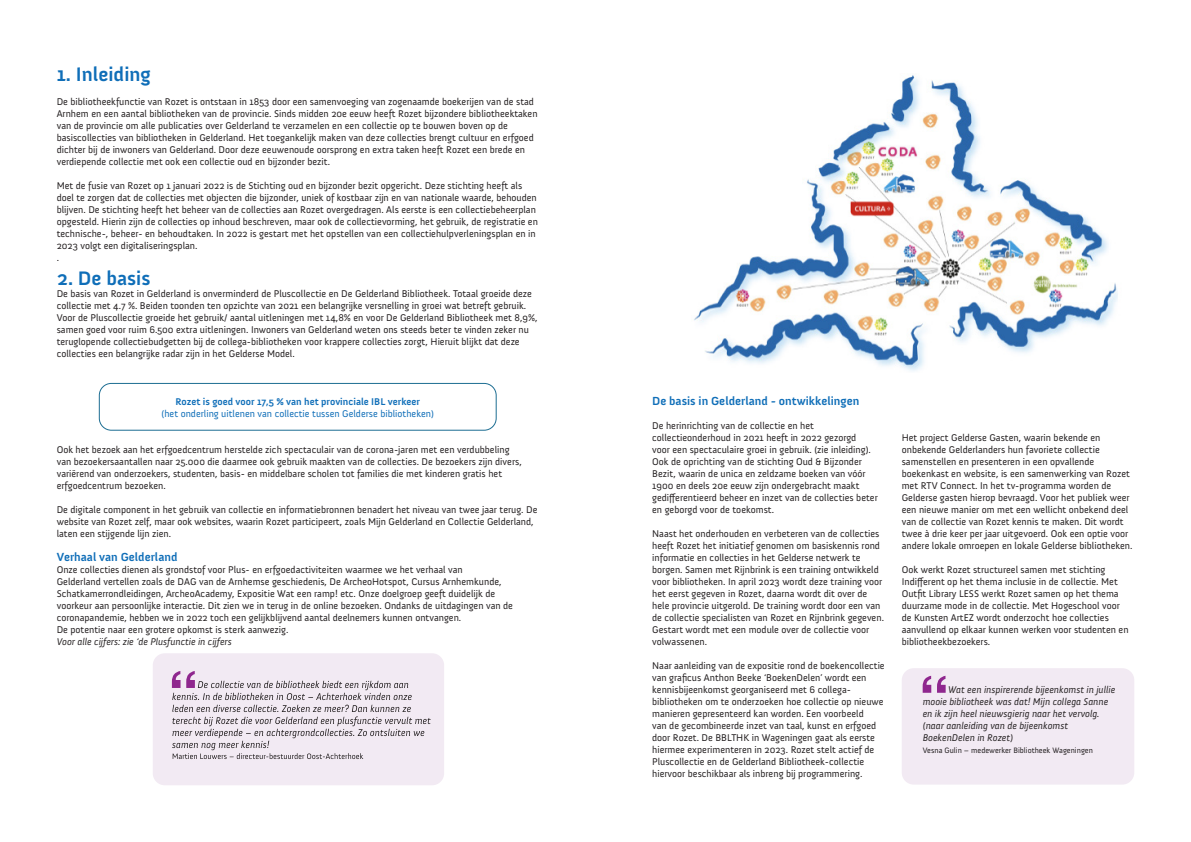
<style>
.page{position:relative;width:1191px;height:842px;background:#fff}
.page>*{position:absolute;margin:0;border:0;box-sizing:border-box;transform-origin:0 0}
.t1{font:700 20px "Anivers";color:#0f6eb8}
.t2{font:700 12px "Anivers";color:#0f6eb8}
.t3{font:10px/12px "Anivers";color:#231f20}
.t4{font:italic 10px/12px "Anivers";color:#231f20}
.t5{font:10px "Anivers";color:#0f6eb8}
.t6{font:700 10px "Anivers";color:#0f6eb8}
.t7{font:8px "Anivers";color:#231f20}
</style>
<div class="page">
<div style="left:99px;top:383px;width:397px;height:47px;border:1px solid #1c6d92;border-radius:12px"></div>
<div style="left:153px;top:653px;width:291px;height:132px;background:#f2eaf3;border-radius:12px"></div>
<svg style="left:172px;top:671px;width:259px;height:88px"></svg>
<img style="left:694px;top:75px;width:424px;height:296px">
<div style="left:901px;top:668px;width:233px;height:117px;background:#f2eaf3;border-radius:12px"></div>
<svg style="left:922px;top:676px;width:23px;height:17px"></svg>
<p class="t1" style="left:57px;top:63px;width:96px">1. Inleiding</p>
<p class="t3" style="left:57px;top:95px;width:482px">De bibliotheekfunctie van Rozet is ontstaan in 1853 door een samenvoeging van zogenaamde boekerijen van de stad Arnhem en een aantal bibliotheken van de provincie. Sinds midden 20e eeuw heeft Rozet bijzondere bibliotheektaken van de provincie om alle publicaties over Gelderland te verzamelen en een collectie op te bouwen boven op de basiscollecties van bibliotheken in Gelderland. Het toegankelijk maken van deze collecties brengt cultuur en erfgoed dichter bij de inwoners van Gelderland. Door deze eeuwenoude oorsprong en extra taken heeft Rozet een brede en verdiepende collectie met ook een collectie oud en bijzonder bezit.</p>
<p class="t3" style="left:57px;top:179px;width:483px">Met de fusie van Rozet op 1 januari 2022 is de Stichting oud en bijzonder bezit opgericht. Deze stichting heeft als doel te zorgen dat de collecties met objecten die bijzonder, uniek of kostbaar zijn en van nationale waarde, behouden blijven. De stichting heeft het beheer van de collecties aan Rozet overgedragen. Als eerste is een collectiebeheerplan opgesteld. Hierin zijn de collecties op inhoud beschreven, maar ook de collectievorming, het gebruik, de registratie en technische-, beheer- en behoudtaken. In 2022 is gestart met het opstellen van een collectiehulpverleningsplan en in 2023 volgt een digitaliseringsplan.</p>
<p class="t3" style="left:57px;top:251px;width:4px">.</p>
<p class="t1" style="left:57px;top:267px;width:95px">2. De basis</p>
<p class="t3" style="left:57px;top:287px;width:482px">De basis van Rozet in Gelderland is onverminderd de Pluscollectie en De Gelderland Bibliotheek. Totaal groeide deze collectie met 4.7 %. Beiden toonden ten opzichte van 2021 een belangrijke versnelling in groei wat betreft gebruik.<br>Voor de Pluscollectie groeide het gebruik/ aantal uitleningen met 14,8% en voor De Gelderland Bibliotheek met 8,9%, samen goed voor ruim 6.500 extra uitleningen. Inwoners van Gelderland weten ons steeds beter te vinden zeker nu teruglopende collectiebudgetten bij de collega-bibliotheken voor krappere collecties zorgt, Hieruit blijkt dat deze collecties een belangrijke radar zijn in het Gelderse Model.</p>
<p class="t6" style="left:175px;top:396px;width:246px">Rozet is goed voor 17,5 % van het provinciale IBL verkeer</p>
<p class="t5" style="left:162px;top:408px;width:274px">(het onderling uitlenen van collectie tussen Gelderse bibliotheken)</p>
<p class="t3" style="left:57px;top:443px;width:466px">Ook het bezoek aan het erfgoedcentrum herstelde zich spectaculair van de corona-jaren met een verdubbeling van bezoekersaantallen naar 25.000 die daarmee ook gebruik maakten van de collecties. De bezoekers zijn divers, variërend van onderzoekers, studenten, basis- en middelbare scholen tot families die met kinderen gratis het erfgoedcentrum bezoeken.</p>
<p class="t3" style="left:57px;top:503px;width:482px">De digitale component in het gebruik van collectie en informatiebronnen benadert het niveau van twee jaar terug. De website van Rozet zelf, maar ook websites, waarin Rozet participeert, zoals Mijn Gelderland en Collectie Gelderland, laten een stijgende lijn zien.</p>
<p class="t2" style="left:57px;top:550px;width:122px">Verhaal van Gelderland</p>
<p class="t3" style="left:57px;top:563px;width:458px">Onze collecties dienen als grondstof voor Plus- en erfgoedactiviteiten waarmee we het verhaal van<br>Gelderland vertellen zoals de DAG van de Arnhemse geschiedenis, De ArcheoHotspot, Cursus Arnhemkunde, Schatkamerrondleidingen, ArcheoAcademy, Expositie Wat een ramp! etc. Onze doelgroep geeft duidelijk de voorkeur aan persoonlijke interactie. Dit zien we in terug in de online bezoeken. Ondanks de uitdagingen van de coronapandemie, hebben we in 2022 toch een gelijkblijvend aantal deelnemers kunnen ontvangen.</p>
<p class="t3" style="left:57px;top:623px;width:233px">De potentie naar een grotere opkomst is sterk aanwezig.</p>
<p class="t4" style="left:57px;top:635px;width:177px">Voor alle cijfers: zie ‘de Plusfunctie in cijfers</p>
<p class="t2" style="left:652px;top:394px;width:209px">De basis in Gelderland - ontwikkelingen</p>
<p class="t3" style="left:652px;top:419px;width:227px">De herinrichting van de collectie en het collectieonderhoud in 2021 heeft in 2022 gezorgd<br>voor een spectaculaire groei in gebruik. (zie inleiding).<br>Ook de oprichting van de stichting Oud &amp; Bijzonder Bezit, waarin de unica en zeldzame boeken van vóór 1900 en deels 20e eeuw zijn ondergebracht maakt gedifferentieerd beheer en inzet van de collecties beter en geborgd voor de toekomst.</p>
<p class="t3" style="left:652px;top:527px;width:233px">Naast het onderhouden en verbeteren van de collecties heeft Rozet het initiatief genomen om basiskennis rond informatie en collecties in het Gelderse netwerk te borgen. Samen met Rijnbrink is een training ontwikkeld voor bibliotheken. In april 2023 wordt deze training voor het eerst gegeven in Rozet, daarna wordt dit over de hele provincie uitgerold. De training wordt door een van de collectie specialisten van Rozet en Rijnbrink gegeven.<br>Gestart wordt met een module over de collectie voor volwassenen.</p>
<p class="t3" style="left:652px;top:659px;width:234px">Naar aanleiding van de expositie rond de boekencollectie van graficus Anthon Beeke ‘BoekenDelen’ wordt een kennisbijeenkomst georganiseerd met 6 collega&shy;bibliotheken om te onderzoeken hoe collectie op nieuwe manieren gepresenteerd kan worden. Een voorbeeld<br>van de gecombineerde inzet van taal, kunst en erfgoed door Rozet. De BBLTHK in Wageningen gaat als eerste hiermee experimenteren in 2023. Rozet stelt actief de Pluscollectie en de Gelderland Bibliotheek-collectie hiervoor beschikbaar als inbreng bij programmering.</p>
<p class="t3" style="left:901px;top:431px;width:232px">Het project Gelderse Gasten, waarin bekende en onbekende Gelderlanders hun favoriete collectie samenstellen en presenteren in een opvallende boekenkast en website, is een samenwerking van Rozet met RTV Connect. In het tv-programma worden de Gelderse gasten hierop bevraagd. Voor het publiek weer een nieuwe manier om met een wellicht onbekend deel van de collectie van Rozet kennis te maken. Dit wordt twee à drie keer per jaar uitgevoerd. Ook een optie voor andere lokale omroepen en lokale Gelderse bibliotheken.</p>
<p class="t3" style="left:901px;top:563px;width:228px">Ook werkt Rozet structureel samen met stichting Indifferent op het thema inclusie in de collectie. Met Outfit Library LESS werkt Rozet samen op het thema duurzame mode in de collectie. Met Hogeschool voor de Kunsten ArtEZ wordt onderzocht hoe collecties aanvullend op elkaar kunnen werken voor studenten en bibliotheekbezoekers.</p>
<p class="t4" style="left:922px;top:683px;width:194px;text-indent:25px">Wat een inspirerende bijeenkomst in jullie mooie bibliotheek was dat! Mijn collega Sanne en ik zijn heel nieuwsgierig naar het vervolg.</p>
<p class="t4" style="left:922px;top:719px;width:147px">(naar aanleiding van de bijeenkomst<br>BoekenDelen in Rozet)</p>
<p class="t7" style="left:922px;top:746px;width:172px">Vesna Gulin – medewerker Bibliotheek Wageningen</p>
</div>
